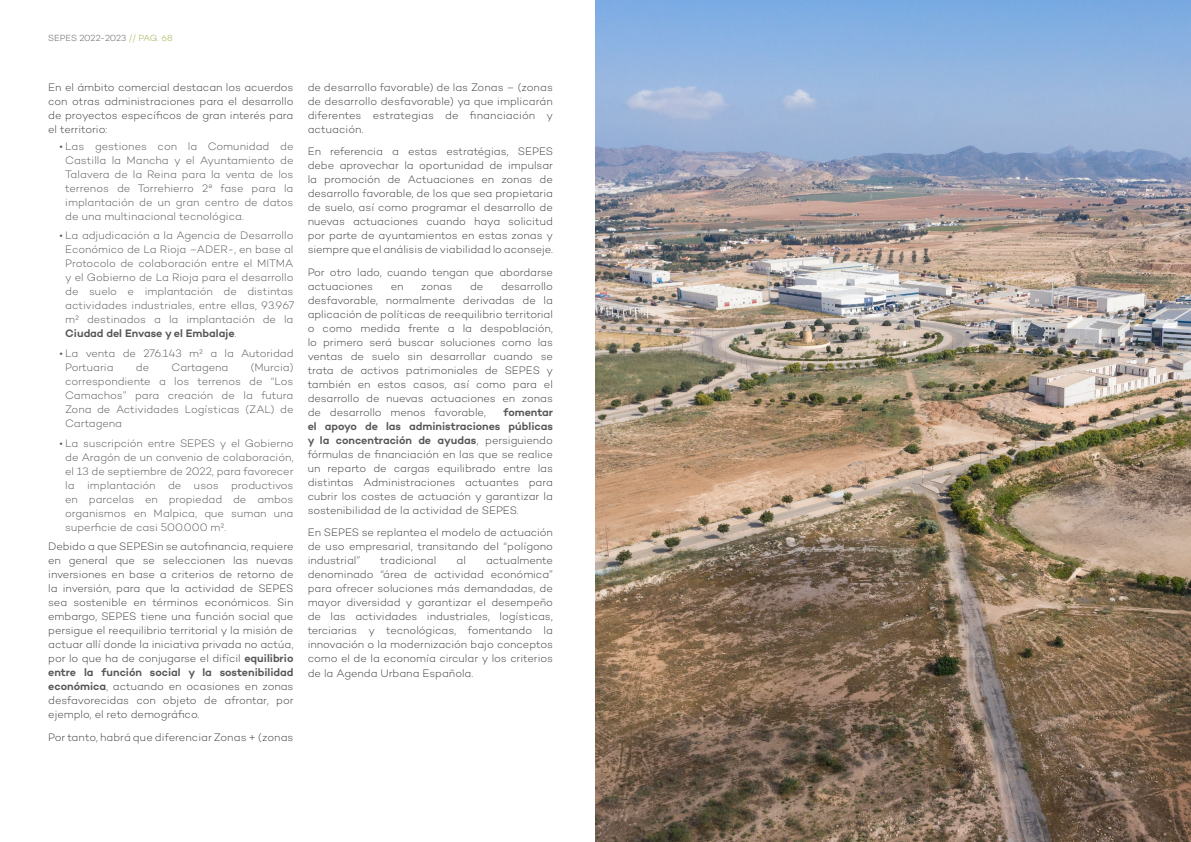
<style>
.page{position:relative;width:1191px;height:842px;background:#fff}
.page>*{position:absolute;margin:0;border:0;box-sizing:border-box;transform-origin:0 0}
.t1{font:300 11px/14px "Campton";color:#3c3c3b;text-align:justify}
.t2{font:300 11px/14px "Campton";color:#575756;text-align:justify}
.t3{font:300 9px "Campton";letter-spacing:-.01em;color:#575756}
.s1{color:#9fa743}
.s2{font-weight:600}
.s3{font-weight:600;color:#575756}
</style>
<div class="page">
<img style="left:595px;top:0;width:596px;height:842px">
<p class="t3" style="left:48px;top:32px;width:126px">SEPES 2022-2023 <span class="s1">// PAG. 68</span></p>
<p class="t1" style="left:48px;top:80px;width:247px">En el ámbito comercial destacan los acuerdos con otras administraciones para el desarrollo de proyectos específicos de gran interés para el territorio:</p>
<p class="t2" style="left:65px;top:139px;width:230px;text-indent:-6px">• Las gestiones con la Comunidad de Castilla la Mancha y el Ayuntamiento de Talavera de la Reina para la venta de los terrenos de Torrehierro 2ª fase para la implantación de un gran centro de datos de una multinacional tecnológica.</p>
<p class="t2" style="left:65px;top:228px;width:231px;text-indent:-6px">• La adjudicación a la Agencia de Desarrollo Económico de La Rioja –ADER-, en base al Protocolo de colaboración entre el MITMA y el Gobierno de La Rioja para el desarrollo de suelo e implantación de distintas actividades industriales, entre ellas, 93.967 m² destinados a la implantación de la <span class="s2">Ciudad del Envase y el Embalaje</span>.</p>
<p class="t2" style="left:65px;top:346px;width:230px;text-indent:-6px">• La venta de 276.143 m² a la Autoridad<br>Portuaria</p>
<p class="t2" style="left:65px;top:360px;width:230px;text-indent:186px">(Murcia) correspondiente a los terrenos de “Los Camachos” para creación de la futura Zona de Actividades Logísticas (ZAL) de Cartagena</p>
<p class="t2" style="left:65px;top:436px;width:230px;text-indent:-6px">• La suscripción entre SEPES y el Gobierno de Aragón de un convenio de colaboración, el 13 de septiembre de 2022, para favorecer la implantación de usos productivos en parcelas en propiedad de ambos organismos en Malpica, que suman una superficie de casi 500.000 m².</p>
<p class="t1" style="left:48px;top:539px;width:247px">Debido a que SEPESin se autofinancia, requiere en general que se seleccionen las nuevas inversiones en base a criterios de retorno de la inversión, para que la actividad de SEPES sea sostenible en términos económicos. Sin embargo, SEPES tiene una función social que persigue el reequilibrio territorial y la misión de actuar allí donde la iniciativa privada no actúa, por lo que ha de conjugarse el difícil <span class="s3">equilibrio entre la función social y la sostenibilidad económica</span>, actuando en ocasiones en zonas desfavorecidas con objeto de afrontar, por ejemplo, el reto demográfico.</p>
<p class="t1" style="left:48px;top:730px;width:247px">Por tanto, habrá que diferenciar Zonas + (zonas</p>
<p class="t2" style="left:136px;top:360px;width:15px">de</p>
<p class="t2" style="left:172px;top:360px;width:58px">Cartagena</p>
<p class="t1" style="left:308px;top:80px;width:247px">de desarrollo favorable) de las Zonas – (zonas de desarrollo desfavorable) ya que implicarán diferentes estrategias de financiación y actuación.</p>
<p class="t1" style="left:308px;top:144px;width:247px">En referencia a estas estratégias, SEPES debe aprovechar la oportunidad de impulsar la promoción de Actuaciones en zonas de desarrollo favorable, de los que sea propietaria de suelo, así como programar el desarrollo de nuevas actuaciones cuando haya solicitud por parte de ayuntamientos en estas zonas y siempre que el análisis de viabilidad lo aconseje.</p>
<p class="t1" style="left:308px;top:265px;width:247px">Por otro lado, cuando tengan que abordarse actuaciones</p>
<p class="t1" style="left:308px;top:279px;width:247px;text-indent:193px">desarrollo desfavorable, normalmente derivadas de la aplicación de políticas de reequilibrio territorial o como medida frente a la despoblación, lo primero será buscar soluciones como las ventas de suelo sin desarrollar cuando se trata de activos patrimoniales de SEPES y también en estos casos, así como para el desarrollo de nuevas actuaciones en zonas de desarrollo menos favorable,</p>
<p class="t1" style="left:391px;top:279px;width:14px">en</p>
<p class="t1" style="left:421px;top:279px;width:32px">zonas</p>
<p class="t1" style="left:470px;top:279px;width:15px">de</p>
<p class="t1" style="left:308px;top:405px;width:247px;text-indent:196px"><span class="s3">fomentar el apoyo de las administraciones públicas y la concentración de ayudas</span>, persiguiendo fórmulas de financiación en las que se realice un reparto de cargas equilibrado entre las distintas Administraciones actuantes para cubrir los costes de actuación y garantizar la sostenibilidad de la actividad de SEPES.</p>
<p class="t1" style="left:308px;top:525px;width:247px">En SEPES se replantea el modelo de actuación de uso empresarial, transitando del “polígono industrial”</p>
<p class="t1" style="left:308px;top:553px;width:247px;text-indent:178px">actualmente denominado “área de actividad económica” para ofrecer soluciones más demandadas, de mayor diversidad y garantizar el desempeño de las actividades industriales, logísticas, terciarias y tecnológicas, fomentando la innovación o la modernización bajo conceptos como el de la economía circular y los criterios de la Agenda Urbana Española.</p>
<p class="t1" style="left:380px;top:553px;width:58px">tradicional</p>
<p class="t1" style="left:456px;top:553px;width:11px">al</p>
</div>
